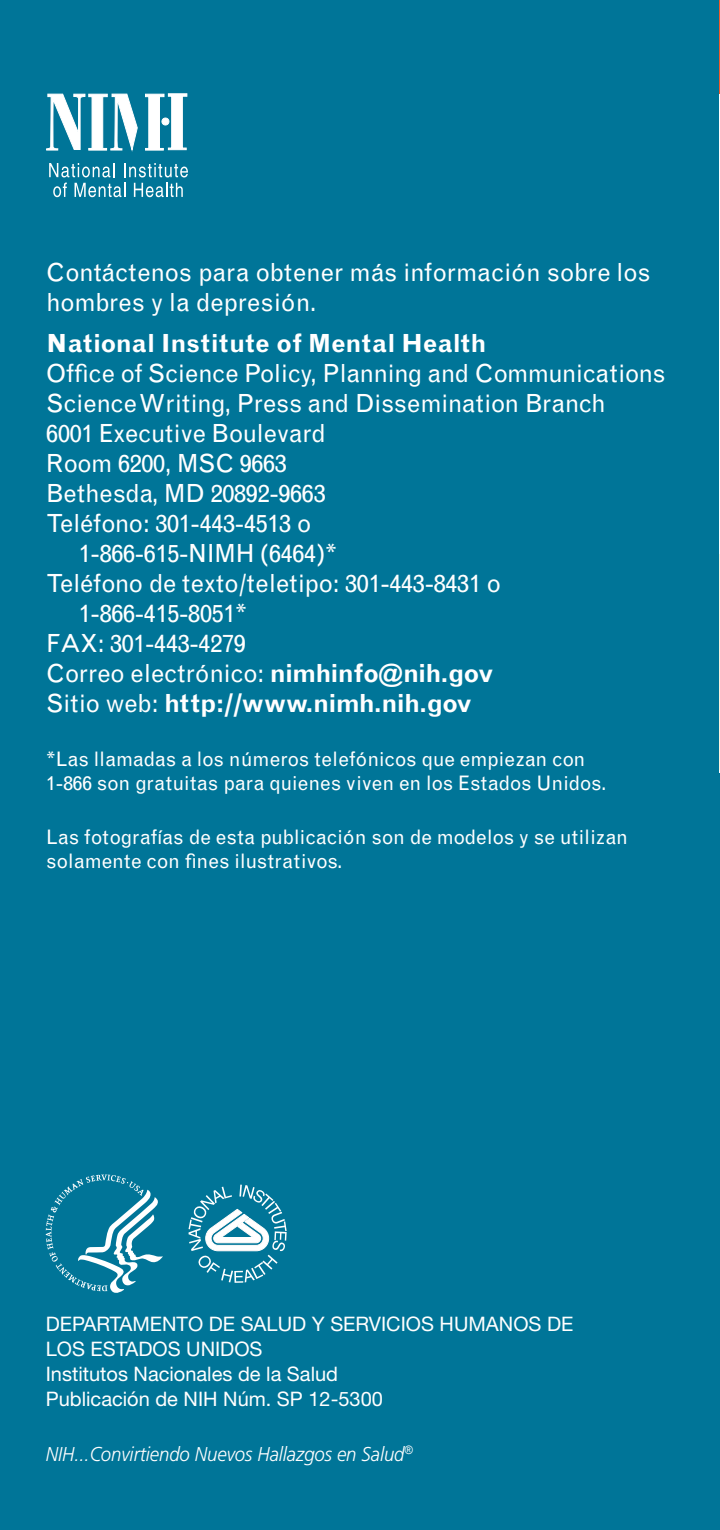
<style>
.page{position:relative;width:720px;height:1530px;background:#fff}
.page>*{position:absolute;margin:0;border:0;box-sizing:border-box;transform-origin:0 0}
.t1{font:25px/30px "Grotesque";letter-spacing:-.01em;color:#fff}
.t2{font:700 25px "Grotesque";letter-spacing:-.035em;color:#fff}
.t3{font:700 25px "Grotesque";color:#fff}
.t4{font:20px/24px "Grotesque";color:#fff}
.t5{font:20px/25px "Helvetica Neue LT Std";color:#fff}
.t6{font:italic 300 20px "Frutiger";letter-spacing:-.005em;color:#fff;scale:.93 1}
.s1{font-weight:700}
.s2{font-weight:400}
</style>
<div class="page">
<hr style="left:718px;top:554px;width:2px;height:216px;background:#feefcf">
<div style="left:712px;top:0;width:8px;height:94px;background:#f15b2a"></div>
<div style="left:709px;top:774px;width:11px;height:756px;background:#007598"></div>
<div style="left:0;top:0;width:719px;height:1530px;background:#007598"></div>
<svg style="left:145px;top:93px;width:42px;height:58px"></svg>
<div style="left:162px;top:118px;width:7px;height:7px;background:#fff;border-radius:50%"></div>
<div style="left:162px;top:118px;width:7px;height:7px;border:1px solid #fff;border-radius:50%"></div>
<svg style="left:46px;top:93px;width:92px;height:59px"></svg>
<svg style="left:49px;top:163px;width:65px;height:14px"></svg>
<svg style="left:124px;top:163px;width:64px;height:14px"></svg>
<svg style="left:53px;top:183px;width:14px;height:14px"></svg>
<svg style="left:75px;top:183px;width:50px;height:14px"></svg>
<svg style="left:134px;top:183px;width:49px;height:14px"></svg>
<svg style="left:46px;top:1175px;width:117px;height:118px"></svg>
<svg style="left:188px;top:1185px;width:99px;height:98px"></svg>
<p class="t1" style="left:46px;top:257px;width:606px">Contáctenos para obtener más información sobre los hombres y la depresión.</p>
<p class="t3" style="left:46px;top:329px;width:442px">National Institute of Mental Health</p>
<p class="t1" style="left:46px;top:359px;width:621px">Office of Science Policy, Planning and Communications</p>
<p class="t1" style="left:46px;top:389px;width:561px">Science Writing, Press and Dissemination Branch</p>
<p class="t1" style="left:46px;top:419px;width:281px">6001 Executive Boulevard</p>
<p class="t1" style="left:46px;top:449px;width:242px">Room 6200, MSC 9663</p>
<p class="t1" style="left:46px;top:479px;width:281px">Bethesda, MD 20892-9663</p>
<p class="t1" style="left:46px;top:509px;width:267px">Teléfono: 301-443-4513 o</p>
<p class="t1" style="left:79px;top:539px;width:260px">1-866-615-NIMH (6464)*</p>
<p class="t1" style="left:46px;top:569px;width:456px">Teléfono de texto/teletipo: 301-443-8431 o</p>
<p class="t1" style="left:79px;top:599px;width:170px">1-866-415-8051*</p>
<p class="t1" style="left:46px;top:629px;width:201px">FAX: 301-443-4279</p>
<p class="t1" style="left:46px;top:659px;width:449px">Correo electrónico: <span class="s1">nimhinfo@nih.gov</span></p>
<p class="t2" style="left:46px;top:689px;width:428px"><span class="s2">Sitio web:</span> http://www.nimh.nih.gov</p>
<p class="t4" style="left:46px;top:747px;width:562px">*Las llamadas a los números telefónicos que empiezan con<br>1-866 son gratuitas para quienes viven en los Estados Unidos.</p>
<p class="t4" style="left:46px;top:825px;width:583px">Las fotografías de esta publicación son de modelos y se utilizan solamente con fines ilustrativos.</p>
<p class="t5" style="left:46px;top:1311px;width:529px">DEPARTAMENTO DE SALUD Y SERVICIOS HUMANOS DE LOS ESTADOS UNIDOS<br>Institutos Nacionales de la Salud<br>Publicación de NIH Núm. SP 12-5300</p>
<p class="t6" style="left:46px;top:1443px;width:396px">NIH...Convirtiendo Nuevos Hallazgos en Salud<sup>®</sup></p>
</div>
